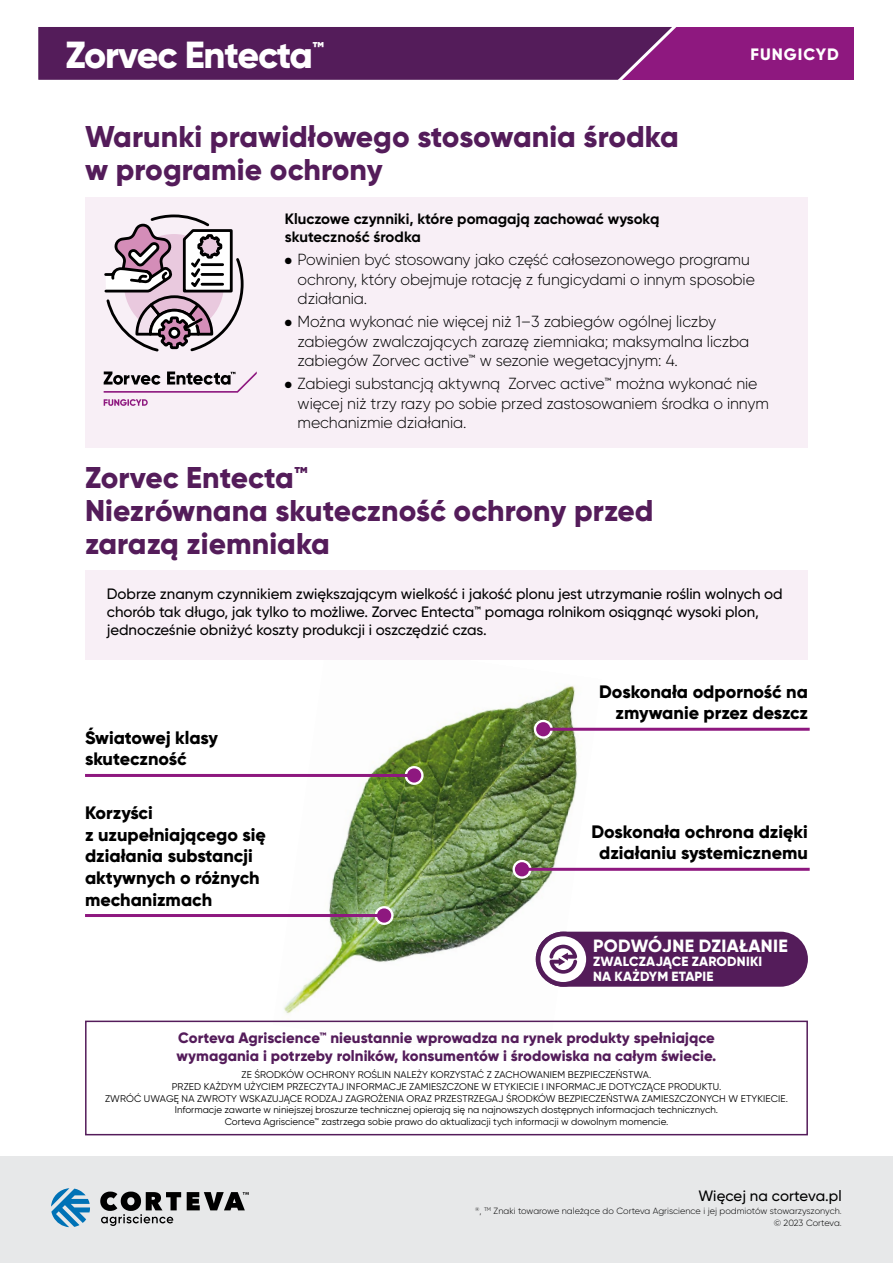
<style>
.page{position:relative;width:893px;height:1263px;background:#fff}
.page>*{position:absolute;margin:0;border:0;box-sizing:border-box;transform-origin:0 0}
.t1{font:800 37.65px "Gilroy";letter-spacing:-.03em;color:#fff}
.t2{font:800 30px/33px "Gilroy";color:#541c5a}
.t3{font:800 18px/21.6px "Gilroy";color:#000}
.t4{font:800 17.7px "Gilroy";letter-spacing:.015em;color:#fff}
.t5{font:800 16.5px "Gilroy";letter-spacing:.06em;color:#fff}
.t6{font:300 16.05px/19.2px "Gilroy";letter-spacing:-.005em;color:#000}
.t7{font:500 15px/18px "Gilroy";letter-spacing:-.005em;color:#000}
.t8{font:800 15px/18px "Gilroy";color:#541c5a}
.t9{font:700 15px/18px "Gilroy";color:#000}
.t10{font:800 13.35px/14.4px "Gilroy";letter-spacing:.01em;color:#fff}
.t11{font:9.75px/11.7px "Gilroy";letter-spacing:.005em;color:#000;text-align:center}
.t12{font:300 9px/12.6px "Gilroy";color:#000;text-align:right}
</style>
<div class="page">
<img style="left:284px;top:685px;width:318px;height:329px">
<div style="left:446px;top:27px;width:408px;height:53px;background:#8e187f"></div>
<svg style="left:38px;top:27px;width:639px;height:53px;background:#581e5d"></svg>
<div style="left:0;top:1157px;width:893px;height:106px;background:#e7e8e9"></div>
<svg style="left:51px;top:1188px;width:39px;height:39px"></svg>
<svg style="left:187px;top:1192px;width:62px;height:18px"></svg>
<svg style="left:100px;top:1191px;width:81px;height:35px"></svg>
<svg style="left:405px;top:766px;width:19px;height:19px"></svg>
<svg style="left:534px;top:720px;width:19px;height:19px"></svg>
<svg style="left:375px;top:906px;width:19px;height:19px"></svg>
<svg style="left:513px;top:860px;width:18px;height:19px"></svg>
<div style="left:85px;top:570px;width:723px;height:90px;background:#f8eff6"></div>
<div style="left:85px;top:197px;width:723px;height:251px;background:#f8eff6"></div>
<div style="left:85px;top:1020px;width:723px;height:115px;border:2px solid #541c5a"></div>
<div style="left:536px;top:932px;width:272px;height:55px;background:#541c5a;border-radius:28px"></div>
<div style="left:540px;top:936px;width:46px;height:46px;background:#fff;border-radius:50%"></div>
<svg style="left:549px;top:945px;width:28px;height:29px"></svg>
<hr style="left:85px;top:774px;width:326px;height:3px;background:#8e187f">
<hr style="left:549px;top:728px;width:261px;height:3px;background:#8e187f">
<hr style="left:85px;top:914px;width:295px;height:3px;background:#8e187f">
<hr style="left:527px;top:868px;width:283px;height:3px;background:#8e187f">
<div style="left:407px;top:768px;width:14px;height:14px;background:#8e187f;border-radius:50%"></div>
<div style="left:536px;top:722px;width:14px;height:14px;background:#8e187f;border-radius:50%"></div>
<div style="left:377px;top:908px;width:14px;height:15px;background:#8e187f;border-radius:50%"></div>
<div style="left:515px;top:862px;width:14px;height:14px;background:#8e187f;border-radius:50%"></div>
<svg style="left:103px;top:214px;width:154px;height:192px"></svg>
<h1 class="t1" style="left:66px;top:31px;width:260px">Zorvec Entecta<sup>™</sup></h1>
<h3 class="t5" style="left:750px;top:44px;width:90px">FUNGICYD</h3>
<h2 class="t2" style="left:85px;top:120px;width:595px">Warunki prawidłowego stosowania środka w programie ochrony</h2>
<h3 class="t9" style="left:285px;top:209px;width:376px">Kluczowe czynniki, które pomagają zachować wysoką skuteczność środka</h3>
<h3 class="t6" style="left:298px;top:250px;width:459px;text-indent:-13px">● Powinien być stosowany jako część całosezonowego programu ochrony, który obejmuje rotację z fungicydami o innym sposobie działania.</h3>
<h3 class="t6" style="left:298px;top:312px;width:453px;text-indent:-13px">● Można wykonać nie więcej niż 1–3 zabiegów ogólnej liczby zabiegów zwalczających zarazę ziemniaka; maksymalna liczba zabiegów Zorvec active™ w sezonie wegetacyjnym: 4.</h3>
<h3 class="t6" style="left:298px;top:374px;width:473px;text-indent:-13px">● Zabiegi substancją aktywną Zorvec active™ można wykonać nie więcej niż trzy razy po sobie przed zastosowaniem środka o innym mechanizmie działania.</h3>
<h2 class="t2" style="left:85px;top:461px;width:570px">Zorvec Entecta™<br>Niezrównana skuteczność ochrony przed zarazą ziemniaka</h2>
<p class="t7" style="left:107px;top:585px;width:677px">Dobrze znanym czynnikiem zwiększającym wielkość i jakość plonu jest utrzymanie roślin wolnych od chorób tak długo, jak tylko to możliwe. Zorvec Entecta™ pomaga rolnikom osiągnąć wysoki plon, jednocześnie obniżyć koszty produkcji i oszczędzić czas.</p>
<h3 class="t3" style="left:85px;top:726px;width:135px">Światowej klasy skuteczność</h3>
<h3 class="t3" style="left:85px;top:802px;width:182px">Korzyści<br>z uzupełniającego się działania substancji aktywnych o różnych mechanizmach</h3>
<h3 class="t3" style="left:599px;top:680px;width:210px;text-align:right">Doskonała odporność na zmywanie przez deszcz</h3>
<h3 class="t3" style="left:591px;top:820px;width:218px;text-align:center">Doskonała ochrona dzięki działaniu systemicznemu</h3>
<h3 class="t4" style="left:593px;top:934px;width:196px">PODWÓJNE DZIAŁANIE</h3>
<h3 class="t10" style="left:593px;top:954px;width:171px">ZWALCZAJĄCE ZARODNIKI<br>NA KAŻDYM ETAPIE</h3>
<h3 class="t8" style="left:177px;top:1028px;width:541px">Corteva Agriscience™ nieustannie wprowadza na rynek produkty spełniające wymagania i potrzeby rolników, konsumentów i środowiska na całym świecie.</h3>
<p class="t11" style="left:105px;top:1069px;width:684px">ZE ŚRODKÓW OCHRONY ROŚLIN NALEŻY KORZYSTAĆ Z ZACHOWANIEM BEZPIECZEŃSTWA.<br>PRZED KAŻDYM UŻYCIEM PRZECZYTAJ INFORMACJE ZAMIESZCZONE W ETYKIECIE I INFORMACJE DOTYCZĄCE PRODUKTU.<br>ZWRÓĆ UWAGĘ NA ZWROTY WSKAZUJĄCE RODZAJ ZAGROŻENIA ORAZ PRZESTRZEGAJ ŚRODKÓW BEZPIECZEŃSTWA ZAMIESZCZONYCH W ETYKIECIE.<br>Informacje zawarte w niniejszej broszurze technicznej opierają się na najnowszych dostępnych informacjach technicznych.<br>Corteva Agriscience™ zastrzega sobie prawo do aktualizacji tych informacji w dowolnym momencie.</p>
<h3 class="t7" style="left:698px;top:1186px;width:145px">Więcej na corteva.pl</h3>
<p class="t12" style="left:475px;top:1204px;width:368px"><sup>®</sup>, <sup>TM</sup> Znaki towarowe należące do Corteva Agriscience i jej podmiotów stowarzyszonych. © 2023 Corteva.</p>
</div>
